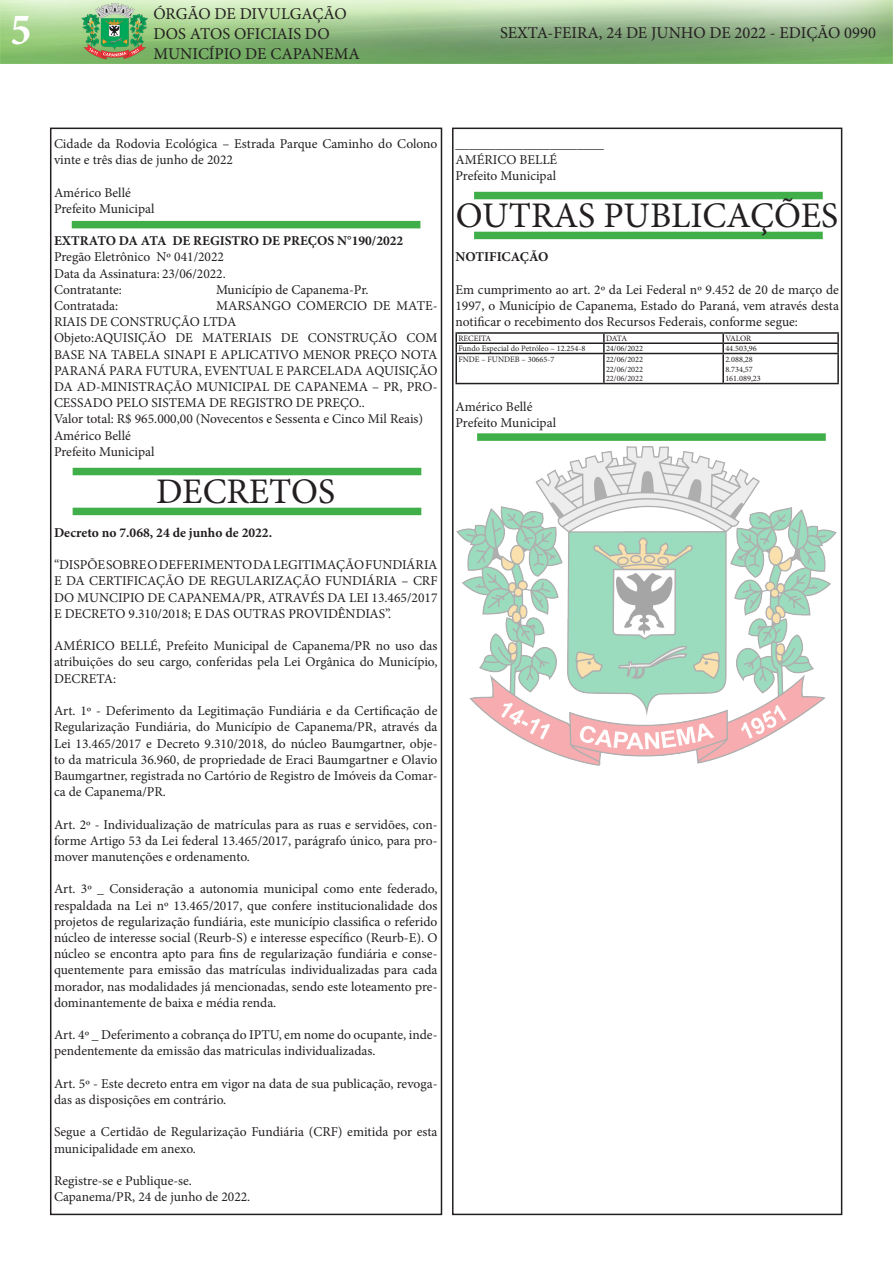
<style>
.page{position:relative;width:893px;height:1263px;background:#fff}
.page>*{position:absolute;margin:0;border:0;box-sizing:border-box;transform-origin:0 0}
.t1{font:700 condensed 45px "Minion Pro";color:#fff}
.t2{font:36px "Minion Pro";color:#231f20}
.t3{font:16.5px/19.8px "Minion Pro";color:#231f20}
.t4{font:13.5px/16.2px "Minion Pro";color:#231f20;text-align:justify}
.t5{font:700 13.5px "Minion Pro";color:#231f20}
.t6{font:8.25px "Minion Pro";color:#231f20}
</style>
<div class="page">
<div style="left:50px;top:128px;width:392px;height:1087px;border:2px solid #231f20"></div>
<img style="left:0;top:0;width:893px;height:64px">
<div style="left:452px;top:128px;width:390px;height:1087px;border:2px solid #231f20"></div>
<hr style="left:455px;top:332px;width:149px;height:2px;background:#231f20">
<hr style="left:604px;top:332px;width:119px;height:2px;background:#231f20">
<hr style="left:723px;top:332px;width:116px;height:2px;background:#231f20">
<hr style="left:455px;top:342px;width:149px;height:2px;background:#231f20">
<svg style="left:455px;top:334px;width:2px;height:19px"></svg>
<hr style="left:604px;top:342px;width:119px;height:2px;background:#231f20">
<svg style="left:603px;top:334px;width:2px;height:19px"></svg>
<hr style="left:723px;top:342px;width:116px;height:2px;background:#231f20">
<svg style="left:722px;top:334px;width:2px;height:19px"></svg>
<svg style="left:837px;top:334px;width:2px;height:19px"></svg>
<hr style="left:455px;top:353px;width:149px;height:1px;background:#231f20">
<hr style="left:455px;top:354px;width:2px;height:29px;background:#231f20">
<hr style="left:604px;top:353px;width:119px;height:1px;background:#231f20">
<hr style="left:603px;top:354px;width:2px;height:29px;background:#231f20">
<hr style="left:723px;top:353px;width:116px;height:1px;background:#231f20">
<hr style="left:722px;top:354px;width:2px;height:29px;background:#231f20">
<hr style="left:837px;top:354px;width:2px;height:29px;background:#231f20">
<hr style="left:455px;top:383px;width:149px;height:1px;background:#231f20">
<hr style="left:604px;top:383px;width:119px;height:1px;background:#231f20">
<hr style="left:723px;top:383px;width:116px;height:1px;background:#231f20">
<div style="left:73px;top:468px;width:348px;height:7px;background:#40ae49"></div>
<div style="left:73px;top:508px;width:348px;height:7px;background:#40ae49"></div>
<div style="left:72px;top:221px;width:348px;height:7px;background:#40ae49"></div>
<div style="left:477px;top:433px;width:349px;height:8px;background:#40ae49"></div>
<img style="left:456px;top:446px;width:381px;height:319px">
<div style="left:474px;top:192px;width:349px;height:7px;background:#40ae49"></div>
<div style="left:474px;top:232px;width:349px;height:7px;background:#40ae49"></div>
<h1 class="t1" style="left:11px;top:-1px;width:22px">5</h1>
<p class="t3" style="left:153px;top:4px;width:208px">ÓRGÃO DE DIVULGAÇÃO<br>DOS ATOS OFICIAIS DO<br>MUNICÍPIO DE CAPANEMA</p>
<p class="t3" style="left:500px;top:23px;width:377px">SEXTA-FEIRA, 24 DE JUNHO DE 2022 - EDIÇÃO 0990</p>
<p class="t4" style="left:54px;top:136px;width:385px">Cidade da Rodovia Ecológica – Estrada Parque Caminho do Colono vinte e três dias de junho de 2022</p>
<p class="t4" style="left:54px;top:184px;width:78px">Américo Bellé</p>
<p class="t4" style="left:54px;top:200px;width:102px">Prefeito Municipal</p>
<p class="t5" style="left:54px;top:231px;width:351px">EXTRATO DA ATA DE REGISTRO DE PREÇOS N°190/2022</p>
<p class="t4" style="left:54px;top:249px;width:172px">Pregão Eletrônico Nº 041/2022</p>
<p class="t4" style="left:54px;top:265px;width:173px">Data da Assinatura: 23/06/2022.</p>
<p class="t4" style="left:54px;top:281px;width:69px">Contratante:</p>
<p class="t4" style="left:216px;top:281px;width:154px">Município de Capanema-Pr.</p>
<p class="t4" style="left:54px;top:298px;width:66px">Contratada:</p>
<p class="t4" style="left:54px;top:298px;width:385px;text-indent:162px">MARSANGO COMERCIO DE MATE-<br>RIAIS DE CONSTRUÇÃO LTDA</p>
<p class="t4" style="left:54px;top:330px;width:385px">Objeto:AQUISIÇÃO DE MATERIAIS DE CONSTRUÇÃO COM BASE NA TABELA SINAPI E APLICATIVO MENOR PREÇO NOTA PARANÁ PARA FUTURA, EVENTUAL E PARCELADA AQUISIÇÃO DA AD-MINISTRAÇÃO MUNICIPAL DE CAPANEMA – PR, PRO-CESSADO PELO SISTEMA DE REGISTRO DE PREÇO..</p>
<p class="t4" style="left:54px;top:411px;width:371px">Valor total: R$ 965.000,00 (Novecentos e Sessenta e Cinco Mil Reais)</p>
<p class="t4" style="left:54px;top:427px;width:78px">Américo Bellé</p>
<p class="t4" style="left:54px;top:443px;width:102px">Prefeito Municipal</p>
<p class="t2" style="left:156px;top:467px;width:181px">DECRETOS</p>
<p class="t5" style="left:54px;top:523px;width:220px">Decreto no 7.068, 24 de junho de 2022.</p>
<p class="t4" style="left:54px;top:557px;width:385px">“DISPÕE SOBRE O DEFERIMENTO DA LEGITIMAÇÃO FUNDIÁRIA E DA CERTIFICAÇÃO DE REGULARIZAÇÃO FUNDIÁRIA – CRF DO MUNCIPIO DE CAPANEMA/PR, ATRAVÉS DA LEI 13.465/2017<br>E DECRETO 9.310/2018; E DAS OUTRAS PROVIDÊNDIAS”.</p>
<p class="t4" style="left:54px;top:638px;width:385px">AMÉRICO BELLÉ, Prefeito Municipal de Capanema/PR no uso das atribuições do seu cargo, conferidas pela Lei Orgânica do Município, DECRETA:</p>
<p class="t4" style="left:54px;top:703px;width:385px">Art. 1º - Deferimento da Legitimação Fundiária e da Certificação de Regularização Fundiária, do Município de Capanema/PR, através da Lei 13.465/2017 e Decreto 9.310/2018, do núcleo Baumgartner, obje&shy;to da matricula 36.960, de propriedade de Eraci Baumgartner e Olavio Baumgartner, registrada no Cartório de Registro de Imóveis da Comar&shy;ca de Capanema/PR.</p>
<p class="t4" style="left:54px;top:816px;width:385px">Art. 2º - Individualização de matrículas para as ruas e servidões, con&shy;forme Artigo 53 da Lei federal 13.465/2017, parágrafo único, para pro&shy;mover manutenções e ordenamento.</p>
<p class="t4" style="left:54px;top:881px;width:385px">Art. 3º _ Consideração a autonomia municipal como ente federado, respaldada na Lei nº 13.465/2017, que confere institucionalidade dos projetos de regularização fundiária, este município classifica o referido núcleo de interesse social (Reurb-S) e interesse específico (Reurb-E). O núcleo se encontra apto para fins de regularização fundiária e conse&shy;quentemente para emissão das matrículas individualizadas para cada morador, nas modalidades já mencionadas, sendo este loteamento pre&shy;dominantemente de baixa e média renda.</p>
<p class="t4" style="left:54px;top:1027px;width:385px">Art. 4º _ Deferimento a cobrança do IPTU, em nome do ocupante, inde&shy;pendentemente da emissão das matriculas individualizadas.</p>
<p class="t4" style="left:54px;top:1075px;width:385px">Art. 5º - Este decreto entra em vigor na data de sua publicação, revoga&shy;das as disposições em contrário.</p>
<p class="t4" style="left:54px;top:1124px;width:385px">Segue a Certidão de Regularização Fundiária (CRF) emitida por esta municipalidade em anexo.</p>
<p class="t4" style="left:54px;top:1172px;width:140px">Registre-se e Publique-se.</p>
<p class="t4" style="left:54px;top:1189px;width:198px">Capanema/PR, 24 de junho de 2022.</p>
<p class="t4" style="left:455px;top:136px;width:150px">______________________</p>
<p class="t4" style="left:455px;top:152px;width:103px">AMÉRICO BELLÉ</p>
<p class="t4" style="left:455px;top:168px;width:102px">Prefeito Municipal</p>
<p class="t2" style="left:456px;top:191px;width:384px">OUTRAS PUBLICAÇÕES</p>
<p class="t5" style="left:455px;top:248px;width:94px">NOTIFICAÇÃO</p>
<p class="t4" style="left:455px;top:281px;width:385px">Em cumprimento ao art. 2º da Lei Federal nº 9.452 de 20 de março de 1997, o Município de Capanema, Estado do Paraná, vem através desta notificar o recebimento dos Recursos Federais, conforme segue:</p>
<p class="t6" style="left:458px;top:333px;width:34px">RECEITA</p>
<p class="t6" style="left:606px;top:333px;width:23px">DATA</p>
<p class="t6" style="left:725px;top:333px;width:28px">VALOR</p>
<p class="t6" style="left:458px;top:343px;width:128px">Fundo Especial do Petróleo – 12.254-8</p>
<p class="t6" style="left:606px;top:343px;width:39px">24/06/2022</p>
<p class="t6" style="left:725px;top:343px;width:33px">44.503,96</p>
<p class="t6" style="left:458px;top:353px;width:98px">FNDE – FUNDEB – 30665-7</p>
<p class="t6" style="left:606px;top:353px;width:39px">22/06/2022</p>
<p class="t6" style="left:606px;top:363px;width:39px">22/06/2022</p>
<p class="t6" style="left:606px;top:373px;width:39px">22/06/2022</p>
<p class="t6" style="left:725px;top:353px;width:29px">2.088,28</p>
<p class="t6" style="left:725px;top:363px;width:29px">8.734,57</p>
<p class="t6" style="left:725px;top:373px;width:37px">161.089,23</p>
<p class="t4" style="left:455px;top:398px;width:78px">Américo Bellé</p>
<p class="t4" style="left:455px;top:415px;width:102px">Prefeito Municipal</p>
</div>
